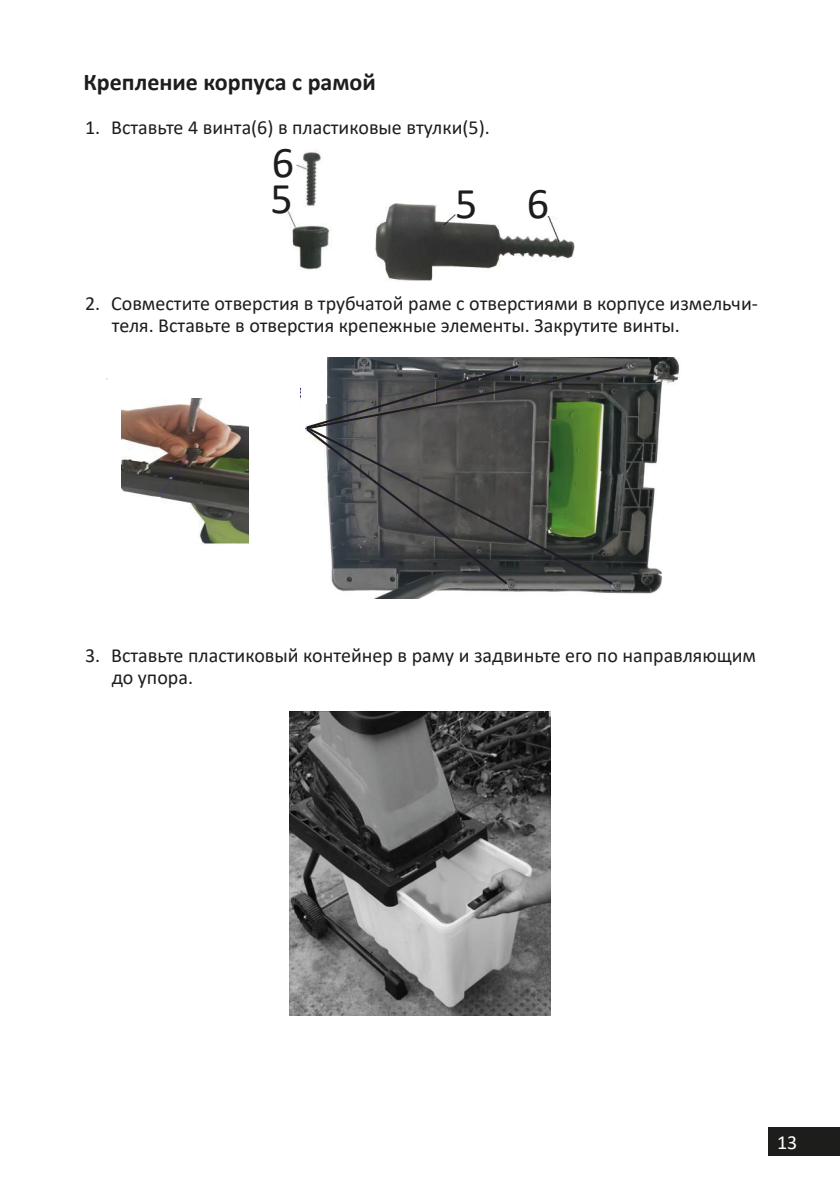
<style>
.page{position:relative;width:840px;height:1191px;background:#fff}
.page>*{position:absolute;margin:0;border:0;box-sizing:border-box;transform-origin:0 0}
.t1{font:44px "Calibri";color:#1d1d1b}
.Заголовок_12{font:700 24px "Calibri";color:#1d1d1b}
.t2{font:20px/22px "Calibri";color:#1d1d1b}
.t3{font:20px "Calibri";color:#fff}
</style>
<div class="page">
<div style="left:767px;top:1126px;width:72px;height:29px;background:#1d1d1b"></div>
<img style="left:375px;top:203px;width:200px;height:79px">
<div style="left:480px;top:275px;width:112px;height:7px;background:#fff"></div>
<div style="left:461px;top:195px;width:26px;height:25px;background:#fff"></div>
<div style="left:545px;top:192px;width:26px;height:23px;background:#fff"></div>
<img style="left:285px;top:152px;width:45px;height:118px">
<div style="left:281px;top:195px;width:18px;height:15px;background:#fff"></div>
<div style="left:281px;top:150px;width:14px;height:20px;background:#fff"></div>
<img style="left:122px;top:398px;width:126px;height:147px">
<div style="left:127px;top:515px;width:71px;height:27px;background:#fff"></div>
<img style="left:327px;top:357px;width:353px;height:241px">
<svg style="left:305px;top:364px;width:319px;height:222px;background:#565b54"></svg>
<div style="left:136px;top:497px;width:24px;height:17px;background:#fff"></div>
<img style="left:290px;top:711px;width:259px;height:304px">
<p class="Заголовок_12" style="left:83px;top:65px;width:294px">Крепление корпуса с рамой</p>
<p class="t2" style="left:85px;top:116px;width:406px">1. Вставьте 4 винта(6) в пластиковые втулки(5).</p>
<p class="t1" style="left:271px;top:132px;width:24px">6</p>
<p class="t1" style="left:270px;top:168px;width:24px">5</p>
<p class="t1" style="left:526px;top:173px;width:24px">6</p>
<p class="t1" style="left:455px;top:173px;width:24px">5</p>
<p class="t1" style="left:537px;top:173px;width:24px">5</p>
<p class="t2" style="left:112px;top:292px;width:647px;text-indent:-27px">2. Совместите отверстия в трубчатой раме с отверстиями в корпусе измельчи&shy;теля. Вставьте в отверстия крепежные элементы. Закрутите винты.</p>
<p class="t2" style="left:112px;top:644px;width:645px;text-indent:-27px">3. Вставьте пластиковый контейнер в раму и задвиньте его по направляющим до упора.</p>
<p class="t3" style="left:776px;top:1128px;width:22px">13</p>
</div>
